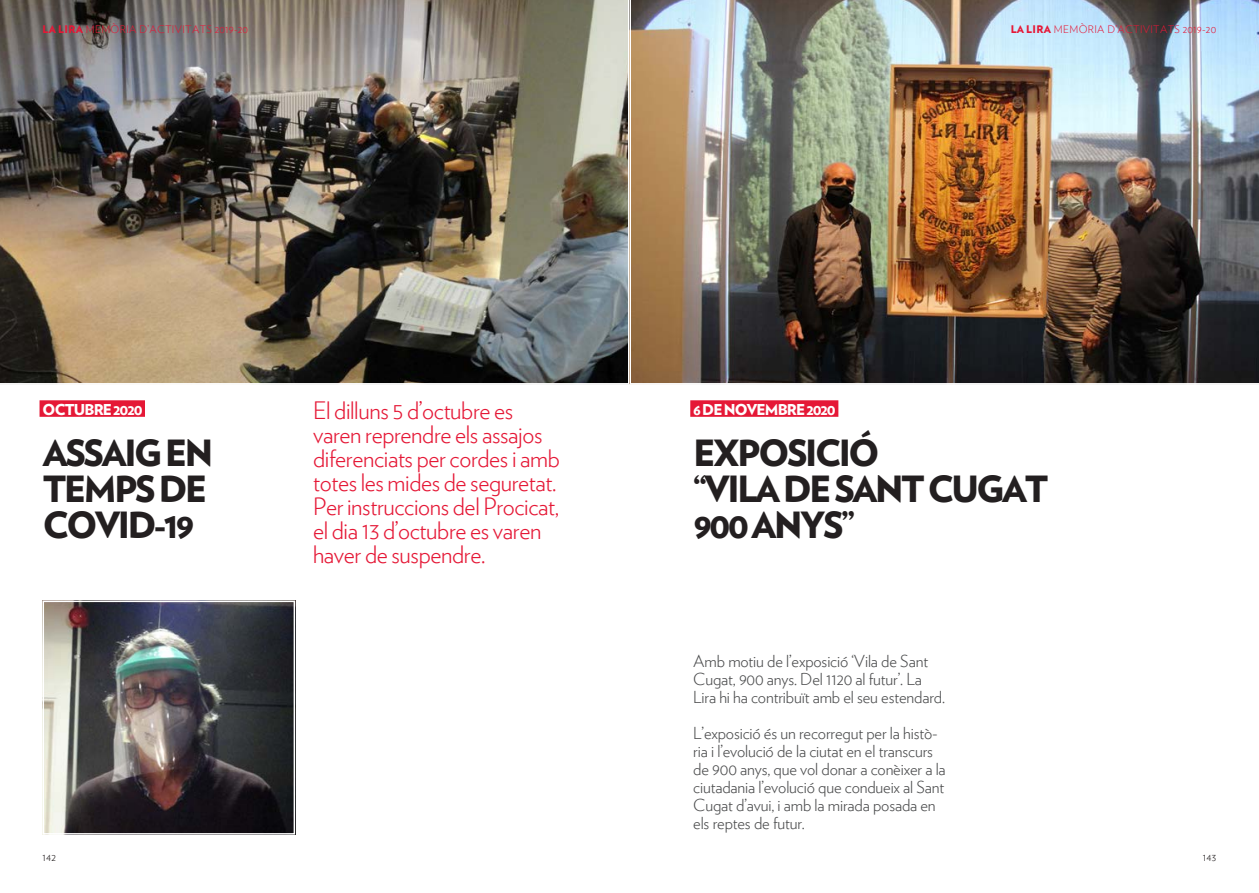
<style>
.page{position:relative;width:1259px;height:893px;background:#fff}
.page>*{position:absolute;margin:0;border:0;box-sizing:border-box;transform-origin:0 0}
.LIRA-titol-3{font:900 36px/36px "Verlag";letter-spacing:-.065em;color:#231f20}
.LIRA-destacat{font:300 24px/24px "Verlag";letter-spacing:-.015em;color:#e51836}
.LIRA-text_base{font:300 16.5px/18px "Verlag";letter-spacing:-.01em;color:#4b4c4d}
.LIRA-data-OK{font:900 15px "Verlag";letter-spacing:-.055em;color:#fff}
.t1{font:300 10.5px "Verlag";letter-spacing:.035em;color:#e51836}
.t2{font:300 10.5px "Verlag";letter-spacing:.02em;color:#231f20}
.s1{font-weight:900}
</style>
<div class="page">
<img style="left:0;top:0;width:629px;height:385px">
<img style="left:46px;top:604px;width:246px;height:228px">
<div style="left:43px;top:601px;width:252px;height:234px;border:2px solid #fff"></div>
<div style="left:40px;top:400px;width:105px;height:17px;background:#e51836"></div>
<img style="left:629px;top:0;width:630px;height:385px">
<div style="left:690px;top:400px;width:148px;height:17px;background:#e51836"></div>
<p class="t1" style="left:43px;top:21px;width:207px"><span class="s1">LA LIRA</span> MEMÒRIA D’ACTIVITATS 2019-20</p>
<p class="t1" style="left:1010px;top:21px;width:207px"><span class="s1">LA LIRA</span> MEMÒRIA D’ACTIVITATS 2019-20</p>
<p class="LIRA-data-OK" style="left:43px;top:397px;width:101px">OCTUBRE 2020</p>
<p class="LIRA-titol-3" style="left:43px;top:433px;width:172px">ASSAIG EN<br>TEMPS DE<br>COVID-19</p>
<p class="LIRA-destacat" style="left:313px;top:397px;width:248px">El dilluns 5 d’octubre es varen reprendre els assajos diferenciats per cordes i amb totes les mides de seguretat.<br>Per instruccions del Procicat, el dia 13 d’octubre es varen haver de suspendre.</p>
<p class="LIRA-data-OK" style="left:693px;top:397px;width:144px">6 DE NOVEMBRE 2020</p>
<p class="LIRA-titol-3" style="left:693px;top:433px;width:357px">EXPOSICIÓ<br>“VILA DE SANT CUGAT<br>900 ANYS”</p>
<p class="LIRA-text_base" style="left:693px;top:651px;width:253px">Amb motiu de l’exposició ‘Vila de Sant<br>Cugat, 900 anys. Del 1120 al futur’. La<br>Lira hi ha contribuït amb el seu estendard.</p>
<p class="LIRA-text_base" style="left:693px;top:723px;width:254px">L’exposició és un recorregut per la histò&shy;ria i l’evolució de la ciutat en el transcurs de 900 anys, que vol donar a conèixer a la ciutadania l’evolució que condueix al Sant Cugat d’avui, i amb la mirada posada en els reptes de futur.</p>
<p class="t2" style="left:43px;top:849px;width:15px">142</p>
<p class="t2" style="left:1202px;top:849px;width:15px">143</p>
</div>
